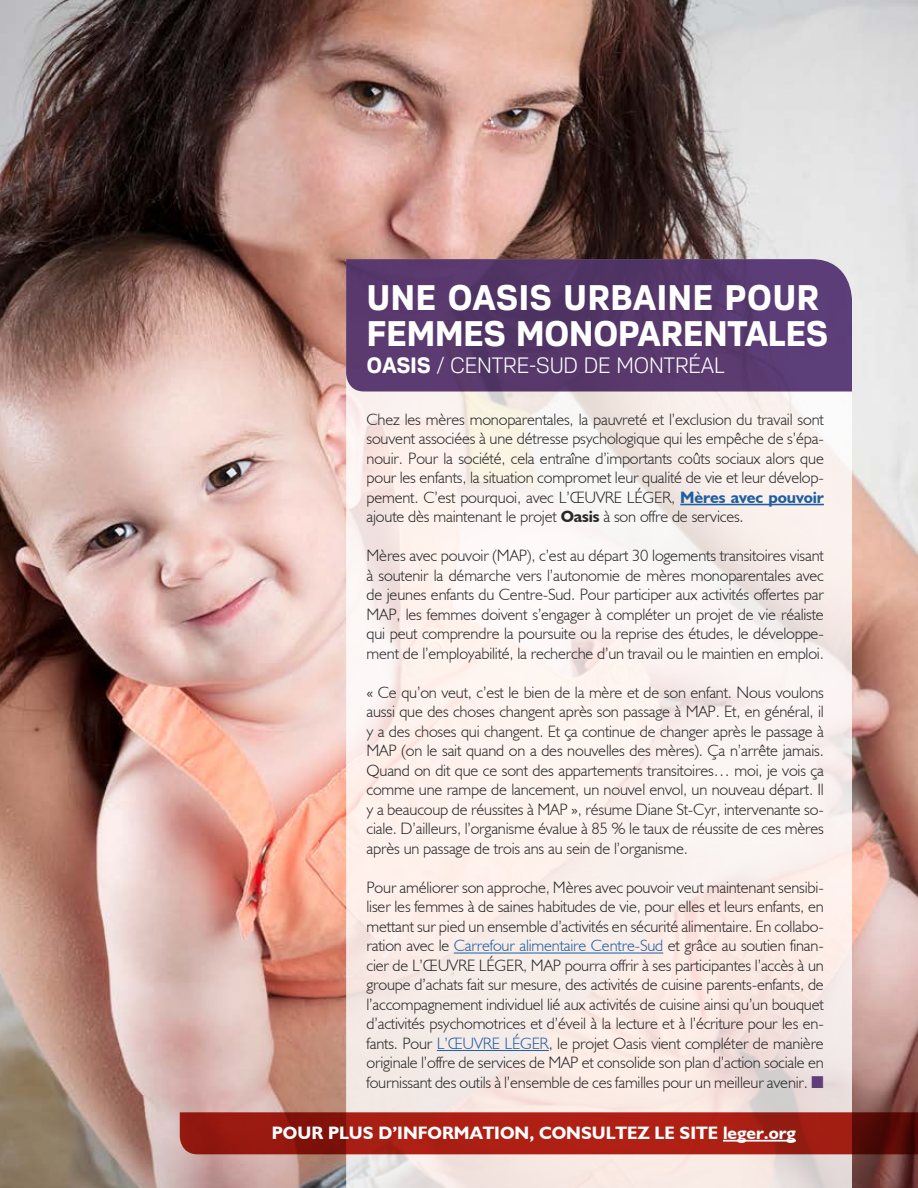
<style>
.page{position:relative;width:918px;height:1188px;background:#fff}
.page>*{position:absolute;margin:0;border:0;box-sizing:border-box;transform-origin:0 0}
.t1{font:700 36px/36px "Crique Grotesk";letter-spacing:-.02em;color:#fff}
.t2{font:300 22.5px "Crique Grotesk";letter-spacing:-.01em;color:#fff}
.t3{font:700 18px "Humanist 521 BT";color:#fff}
.t4{font:300 16.5px/19.5px "Humanist 521 BT";letter-spacing:-.01em;color:#292829;text-align:justify}
.s1{font-weight:700}
.s2{font-weight:700;color:#215e9e}
.s3{color:#215e9e}
.s4{font-family:"Flama";font-weight:400;color:#5e3f7a}
</style>
<div class="page">
<img style="left:0;top:0;width:918px;height:1188px">
<svg style="left:346px;top:392px;width:506px;height:796px;fill:#faf0eb"></svg>
<svg style="left:346px;top:259px;width:506px;height:133px;background:#583a6e"></svg>
<hr style="left:680px;top:504px;width:144px;height:1px;background:#215e9e">
<hr style="left:454px;top:953px;width:209px;height:1px;background:#215e9e">
<hr style="left:437px;top:1050px;width:112px;height:1px;background:#215e9e">
<svg style="left:180px;top:1112px;width:738px;height:42px;background:#9c1c12"></svg>
<hr style="left:723px;top:1140px;width:73px;height:2px;background:#fff">
<h1 class="t1" style="left:367px;top:279px;width:464px">UNE OASIS URBAINE POUR<br>FEMMES MONOPARENTALES</h1>
<h2 class="t2" style="left:367px;top:352px;width:360px"><span class="s1">OASIS</span> / CENTRE-SUD DE MONTRÉAL</h2>
<p class="t4" style="left:367px;top:409px;width:459px">Chez les mères monoparentales, la pauvreté et l’exclusion du travail sont souvent associées à une détresse psychologique qui les empêche de s’épa&shy;nouir. Pour la société, cela entraîne d’importants coûts sociaux alors que pour les enfants, la situation compromet leur qualité de vie et leur dévelop&shy;pement. C’est pourquoi, avec L’ŒUVRE LÉGER, <span class="s2">Mères avec pouvoir </span>ajoute dès maintenant le projet <span class="s1">Oasis</span> à son offre de services.</p>
<p class="t4" style="left:367px;top:546px;width:459px">Mères avec pouvoir (MAP), c’est au départ 30 logements transitoires visant à soutenir la démarche vers l’autonomie de mères monoparentales avec de jeunes enfants du Centre-Sud. Pour participer aux activités offertes par MAP, les femmes doivent s’engager à compléter un projet de vie réaliste qui peut comprendre la poursuite ou la reprise des études, le développe&shy;ment de l’employabilité, la recherche d’un travail ou le maintien en emploi.</p>
<p class="t4" style="left:367px;top:682px;width:459px">« Ce qu’on veut, c’est le bien de la mère et de son enfant. Nous voulons aussi que des choses changent après son passage à MAP. Et, en général, il y a des choses qui changent. Et ça continue de changer après le passage à MAP (on le sait quand on a des nouvelles des mères). Ça n’arrête jamais.<br>Quand on dit que ce sont des appartements transitoires… moi, je vois ça comme une rampe de lancement, un nouvel envol, un nouveau départ. Il y a beaucoup de réussites à MAP », résume Diane St-Cyr, intervenante so&shy;ciale. D’ailleurs, l’organisme évalue à 85 % le taux de réussite de ces mères après un passage de trois ans au sein de l’organisme.</p>
<p class="t4" style="left:367px;top:877px;width:459px">Pour améliorer son approche, Mères avec pouvoir veut maintenant sensibi&shy;liser les femmes à de saines habitudes de vie, pour elles et leurs enfants, en mettant sur pied un ensemble d’activités en sécurité alimentaire. En collabo&shy;ration avec le <span class="s3">Carrefour alimentaire Centre-Sud</span> et grâce au soutien finan&shy;cier de L’ŒUVRE LÉGER, MAP pourra offrir à ses participantes l’accès à un groupe d’achats fait sur mesure, des activités de cuisine parents-enfants, de l’accompagnement individuel lié aux activités de cuisine ainsi qu’un bouquet d’activités psychomotrices et d’éveil à la lecture et à l’écriture pour les en&shy;fants. Pour <span class="s3">L’ŒUVRE LÉGER</span>, le projet Oasis vient compléter de manière originale l’offre de services de MAP et consolide son plan d’action sociale en fournissant des outils à l’ensemble de ces familles pour un meilleur avenir. <span class="s4">■</span></p>
<p class="t3" style="left:272px;top:1121px;width:526px">POUR PLUS D’INFORMATION, CONSULTEZ LE SITE leger.org</p>
</div>
